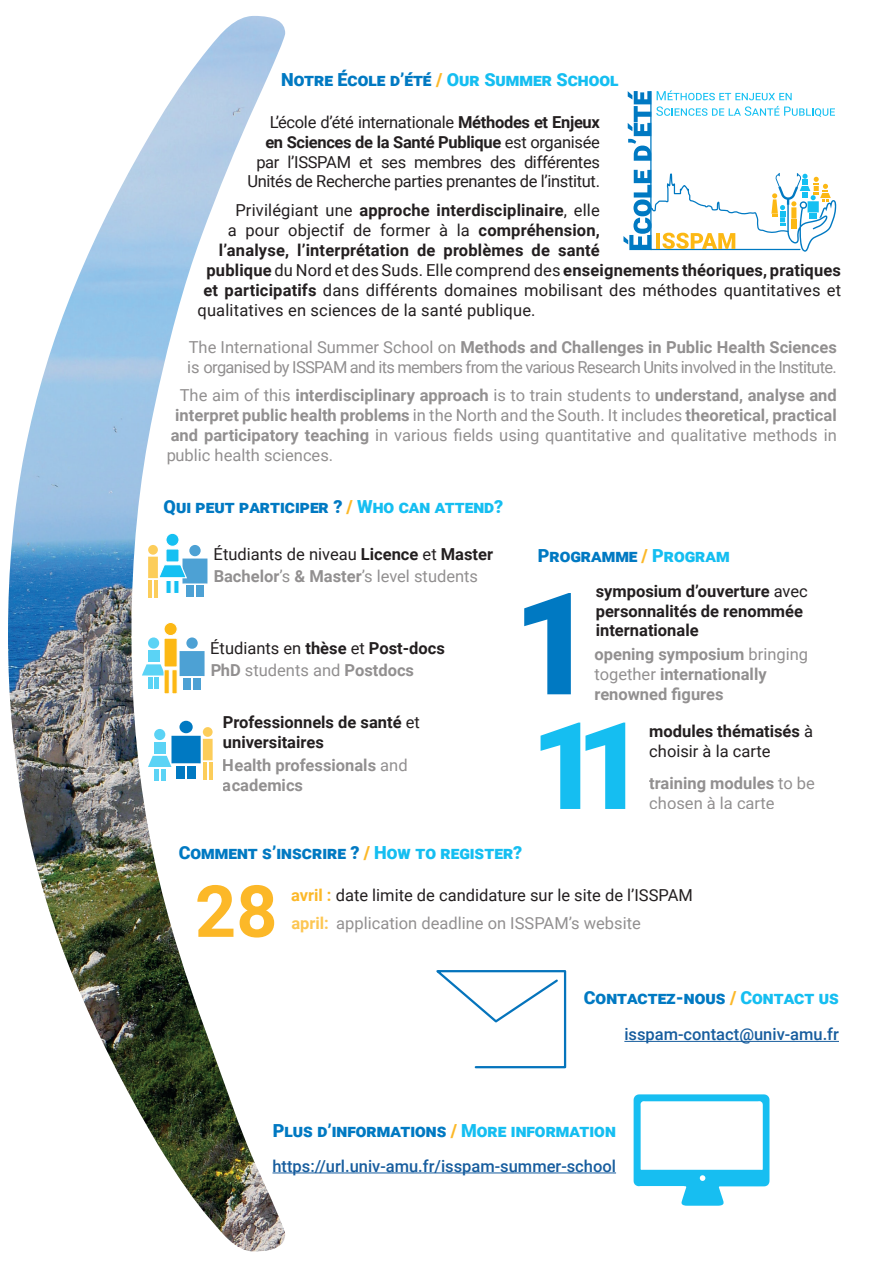
<style>
.page{position:relative;width:893px;height:1263px;background:#fff}
.page>*{position:absolute;margin:0;border:0;box-sizing:border-box;transform-origin:0 0}
.t1{font:900 142.5px "Roboto";color:#0079c2}
.t2{font:900 121.5px "Roboto";color:#15bef1}
.t3{font:700 72px "Roboto";color:#fcb828}
.t4{font:900 18px "Roboto";color:#0079c2}
.t5{font:700 16.5px/19.8px "Roboto";color:#231f20}
.t6{font:16.5px/19.8px "Roboto";color:#231f20}
.t7{font:16.5px/19.8px "Roboto";letter-spacing:-.02em;color:#231f20;text-align:right}
.t8{font:16.5px/19.8px "Roboto";letter-spacing:-.04em;color:#231f20}
.t9{font:500 16.5px "Roboto";color:#175d9e}
.s1{color:#fcb828}
.s2{color:#15bef1}
.s3{font-weight:700}
.s4{font-weight:400}
.s5{font-weight:700;color:#fcb828}
</style>
<div class="page">
<img style="left:8px;top:16px;width:277px;height:1235px">
<div style="left:173px;top:580px;width:7px;height:14px;background:#15c0f2;border:1px solid #fff"></div>
<svg style="left:166px;top:533px;width:13px;height:13px"></svg>
<div style="left:165px;top:533px;width:15px;height:14px;border:1px solid #fff;border-radius:50%"></div>
<div style="left:165px;top:580px;width:7px;height:14px;background:#15c0f2;border:1px solid #fff"></div>
<div style="left:165px;top:548px;width:15px;height:14px;background:#15c0f2;border:1px solid #fff"></div>
<div style="left:193px;top:678px;width:7px;height:12px;background:#4da1d4"></div>
<div style="left:184px;top:678px;width:7px;height:12px;background:#4da1d4"></div>
<hr style="left:155px;top:678px;width:4px;height:11px;background:#5bd3f5">
<hr style="left:148px;top:678px;width:4px;height:11px;background:#5bd3f5">
<svg style="left:172px;top:676px;width:5px;height:18px"></svg>
<svg style="left:142px;top:638px;width:63px;height:38px"></svg>
<div style="left:164px;top:622px;width:13px;height:13px;background:#fcb814;border-radius:50%"></div>
<div style="left:164px;top:622px;width:13px;height:14px;border:1px solid #fff;border-radius:50%"></div>
<svg style="left:164px;top:669px;width:5px;height:25px"></svg>
<svg style="left:634px;top:1094px;width:135px;height:112px"></svg>
<svg style="left:623px;top:170px;width:213px;height:82px"></svg>
<hr style="left:650px;top:91px;width:1px;height:118px;background:#0079c2">
<svg style="left:628px;top:90px;width:207px;height:71px"></svg>
<svg style="left:436px;top:970px;width:131px;height:99px"></svg>
<hr style="left:624px;top:1041px;width:215px;height:1px;background:#175d9e">
<hr style="left:272px;top:1172px;width:344px;height:1px;background:#175d9e">
<hr style="left:154px;top:580px;width:4px;height:18px;background:#fccd5a">
<svg style="left:148px;top:557px;width:59px;height:26px"></svg>
<svg style="left:148px;top:545px;width:10px;height:10px"></svg>
<hr style="left:148px;top:580px;width:4px;height:18px;background:#fccd5a">
<div style="left:187px;top:766px;width:9px;height:12px;background:#0079c2"></div>
<div style="left:179px;top:721px;width:14px;height:12px;background:#0079c2;border-radius:50%"></div>
<div style="left:176px;top:766px;width:9px;height:12px;background:#0079c2"></div>
<hr style="left:161px;top:769px;width:4px;height:11px;background:#5bd3f5">
<div style="left:154px;top:729px;width:11px;height:11px;background:#5bd3f5;border-radius:50%"></div>
<div style="left:154px;top:769px;width:5px;height:11px;background:#5bd3f5"></div>
<hr style="left:209px;top:762px;width:4px;height:18px;background:#fccd5a">
<svg style="left:148px;top:736px;width:65px;height:31px"></svg>
<svg style="left:203px;top:727px;width:10px;height:10px"></svg>
<hr style="left:203px;top:762px;width:4px;height:18px;background:#fccd5a">
<p class="t4" style="left:281px;top:67px;width:339px">Notre École d’été <span class="s1">/</span> <span class="s2">Our Summer School</span></p>
<p class="t7" style="left:247px;top:112px;width:354px">L’école d’été internationale <span class="s3">Méthodes et Enjeux<br>en Sciences de la Santé Publique</span> est organisée par l’ISSPAM et ses membres des différentes Unités de Recherche parties prenantes de l’institut.</p>
<p class="t5" style="left:219px;top:200px;width:383px;text-align:right"><span class="s4">Privilégiant une</span> approche interdisciplinaire<span class="s4">, elle<br>a pour objectif de former à la</span> compréhension, l’analyse, l’interprétation de problèmes de santé</p>
<p class="t5" style="left:207px;top:260px;width:636px">publique <span class="s4">du Nord et des Suds. Elle comprend des</span> enseignements théoriques, pratiques</p>
<p class="t6" style="left:204px;top:280px;width:639px"><span class="s3">et participatifs</span> dans différents domaines mobilisant des méthodes quantitatives et</p>
<p class="t6" style="left:198px;top:300px;width:340px">qualitatives en sciences de la santé publique.</p>
<p class="t8" style="left:187px;top:336px;width:651px">The International Summer School on <span class="s3">Methods and Challenges in Public Health Sciences </span>is organised by ISSPAM and its members from the various Research Units involved in the Institute.</p>
<p class="t5" style="left:180px;top:385px;width:658px"><span class="s4">The aim of this</span> interdisciplinary approach <span class="s4">is to train students to</span> understand, analyse and</p>
<p class="t5" style="left:175px;top:405px;width:663px">interpret public health problems <span class="s4">in the North and the South. It includes</span> theoretical, practical</p>
<p class="t6" style="left:171px;top:425px;width:668px"><span class="s3">and participatory teaching</span> in various fields using quantitative and qualitative methods in</p>
<p class="t6" style="left:166px;top:444px;width:168px">public health sciences.</p>
<p class="t4" style="left:164px;top:494px;width:341px">Qui peut participer ? <span class="s1">/</span> <span class="s2">Who can attend?</span></p>
<p class="t4" style="left:538px;top:543px;width:193px">Programme <span class="s1">/</span> <span class="s2">Program</span></p>
<p class="t5" style="left:596px;top:580px;width:214px">symposium d’ouverture <span class="s4">avec </span>personnalités de renommée internationale</p>
<p class="t5" style="left:594px;top:644px;width:215px">opening symposium <span class="s4">bringing together</span> internationally renowned figures</p>
<p class="t6" style="left:214px;top:543px;width:281px;line-height:21.9px">Étudiants de niveau <span class="s3">Licence</span> et <span class="s3">Master<br>Bachelor</span>’s <span class="s3">&amp; Master</span>’s level students</p>
<p class="t1" style="left:513px;top:544px;width:84px">1</p>
<p class="t2" style="left:531px;top:681px;width:72px">1</p>
<p class="t2" style="left:576px;top:681px;width:72px">1</p>
<p class="t5" style="left:649px;top:721px;width:165px">modules thématisés <span class="s4">à choisir à la carte</span></p>
<p class="t5" style="left:210px;top:636px;width:236px;line-height:21.9px"><span class="s4">Étudiants en</span> thèse <span class="s4">et</span> Post-docs<br>PhD <span class="s4">students and</span> Postdocs</p>
<p class="t5" style="left:223px;top:712px;width:199px">Professionnels de santé <span class="s4">et</span></p>
<p class="t5" style="left:223px;top:730px;width:186px;line-height:23.4px">universitaires<br>Health professionals <span class="s4">and</span></p>
<p class="t5" style="left:223px;top:775px;width:82px">academics</p>
<p class="t6" style="left:649px;top:772px;width:167px"><span class="s3">training modules</span> to be chosen à la carte</p>
<p class="t4" style="left:179px;top:840px;width:345px">Comment s’inscrire ? <span class="s1">/</span> <span class="s2">How to register?</span></p>
<p class="t3" style="left:195px;top:861px;width:84px">28</p>
<p class="t6" style="left:291px;top:881px;width:403px;line-height:27.3px"><span class="s5">avril :</span> date limite de candidature sur le site de l’ISSPAM <span class="s5">april:</span> application deadline on ISSPAM’s website</p>
<p class="t4" style="left:584px;top:985px;width:257px">Contactez-nous <span class="s1">/</span> <span class="s2">Contact us</span></p>
<p class="t9" style="left:624px;top:1023px;width:216px">isspam-contact@univ-amu.fr</p>
<p class="t4" style="left:273px;top:1118px;width:344px">Plus d’informations <span class="s1">/</span> <span class="s2">More information</span></p>
<p class="t9" style="left:272px;top:1154px;width:345px">https://url.univ-amu.fr/isspam-summer-school</p>
</div>
